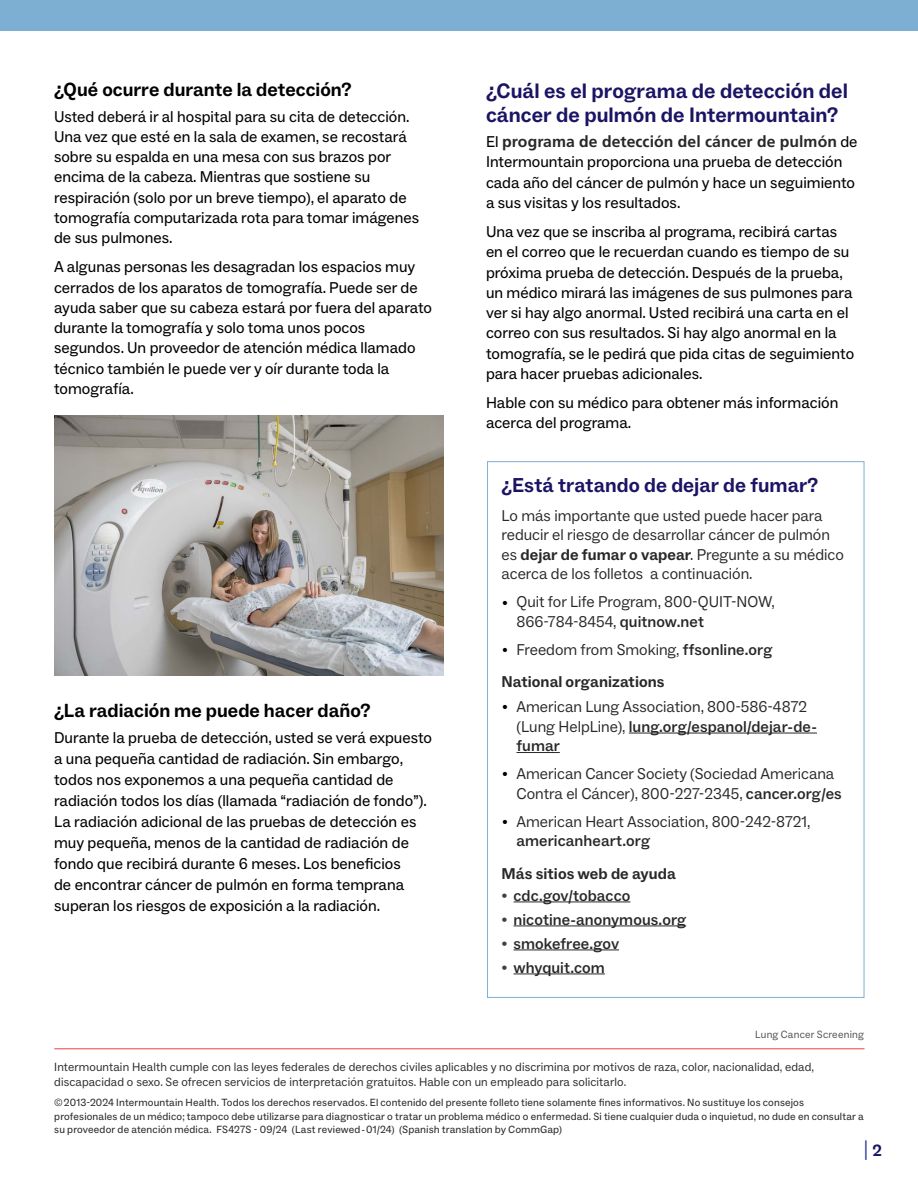
<style>
.page{position:relative;width:918px;height:1188px;background:#fff}
.page>*{position:absolute;margin:0;border:0;box-sizing:border-box;transform-origin:0 0}
.Level_1__h2{font:700 21px/24px "ABC Social";letter-spacing:.005em;color:#1b1464}
.Title_bar{font:700 20.25px "ABC Social";letter-spacing:.005em;color:#1b1464}
.t1{font:19.5px "ABC Social";color:#293896}
.Level_2__h3{font:700 19.2px "ABC Social";color:#000}
.Main_tight_1{font:15.75px/20.2px "ABC Social";color:#000}
.Level_1_-_tight_2{font:15.75px/19.5px "ABC Social";color:#292829}
.Main__p{font:15.75px/21px "ABC Social";color:#000}
.t2{font:500 15.75px "ABC Social";letter-spacing:.005em;color:#292829}
.Level_2__h3-2{font:700 15.75px "ABC Social";letter-spacing:.005em;color:#292829}
.t3{font:12px/14.2px "ABC Social";letter-spacing:.01em;color:#292829}
.Footer___h6{font:10.5px/13.5px "ABC Social";letter-spacing:.015em;color:#292829}
.t4{font:10.5px "ABC Social";letter-spacing:.02em;color:#4d4d4f}
.s1{font-family:"Frutiger LT Std";font-weight:700;color:#292829}
.s2{font-weight:700}
.s3{font-family:"Adobe Garamond Pro";font-size:15px;color:#000}
.s4{font-weight:500}
.s5{font-family:"Adobe Garamond Pro";font-weight:400;color:#414042}
.s6{font-weight:700;font-size:16.5px;color:#1b1464}
</style>
<div class="page">
<div style="left:0;top:0;width:918px;height:31px;background:#7cafd1"></div>
<hr style="left:54px;top:1048px;width:811px;height:1px;background:#f15856">
<img style="left:54px;top:415px;width:389px;height:260px">
<hr style="left:629px;top:733px;width:188px;height:1px;background:#292829">
<hr style="left:517px;top:752px;width:43px;height:1px;background:#292829">
<hr style="left:514px;top:902px;width:116px;height:1px;background:#292829">
<hr style="left:514px;top:926px;width:172px;height:1px;background:#292829">
<hr style="left:514px;top:950px;width:105px;height:1px;background:#292829">
<hr style="left:514px;top:974px;width:91px;height:1px;background:#292829">
<p class="Level_2__h3" style="left:54px;top:78px;width:299px">¿Qué ocurre durante la detección?</p>
<p class="Main_tight_1" style="left:54px;top:106px;width:367px">Usted deberá ir al hospital para su cita de detección.<br>Una vez que esté en la sala de examen, se recostará sobre su espalda en una mesa con sus brazos por encima de la cabeza. Mientras que sostiene su respiración (solo por un breve tiempo), el aparato de tomografía computarizada rota para tomar imágenes de sus pulmones.</p>
<p class="Main_tight_1" style="left:54px;top:257px;width:380px">A algunas personas les desagradan los espacios muy cerrados de los aparatos de tomografía. Puede ser de ayuda saber que su cabeza estará por fuera del aparato durante la tomografía y solo toma unos pocos segundos. Un proveedor de atención médica llamado técnico también le puede ver y oír durante toda la tomografía.</p>
<p class="Level_2__h3" style="left:54px;top:699px;width:318px">¿La radiación me puede hacer daño?</p>
<p class="Main__p" style="left:54px;top:728px;width:380px">Durante la prueba de detección, usted se verá expuesto a una pequeña cantidad de radiación. Sin embargo, todos nos exponemos a una pequeña cantidad de radiación todos los días (llamada “radiación de fondo”).<br>La radiación adicional de las pruebas de detección es muy pequeña, menos de la cantidad de radiación de fondo que recibirá durante 6 meses. Los beneficios<br>de encontrar cáncer de pulmón en forma temprana superan los riesgos de exposición a la radiación.</p>
<p class="Level_1__h2" style="left:486px;top:79px;width:363px">¿Cuál es el programa de detección del cáncer de pulmón de Intermountain?</p>
<p class="Main_tight_1" style="left:486px;top:132px;width:373px">El <span class="s1">programa de detección del cáncer de pulmón</span> de Intermountain proporciona una prueba de detección cada año del cáncer de pulmón y hace un seguimiento a sus visitas y los resultados.</p>
<p class="Main_tight_1" style="left:486px;top:222px;width:370px">Una vez que se inscriba al programa, recibirá cartas en el correo que le recuerdan cuando es tiempo de su próxima prueba de detección. Después de la prueba, un médico mirará las imágenes de sus pulmones para ver si hay algo anormal. Usted recibirá una carta en el correo con sus resultados. Si hay algo anormal en la tomografía, se le pedirá que pida citas de seguimiento para hacer pruebas adicionales.</p>
<p class="Main_tight_1" style="left:486px;top:393px;width:354px">Hable con su médico para obtener más información acerca del programa.</p>
<p class="Title_bar" style="left:502px;top:472px;width:318px">¿Está tratando de dejar de fumar?</p>
<p class="Level_1_-_tight_2" style="left:502px;top:506px;width:344px">Lo más importante que usted puede hacer para reducir el riesgo de desarrollar cáncer de pulmón es <span class="s2">dejar de fumar o vapear</span>. Pregunte a su médico acerca de los folletos a continuación.</p>
<p class="Level_1_-_tight_2" style="left:517px;top:592px;width:260px;text-indent:-14px"><span class="s3">•</span> Quit for Life Program, 800-QUIT-NOW,<br>866-784-8454, <span class="s4">quitnow.net</span></p>
<p class="Level_1_-_tight_2" style="left:502px;top:640px;width:272px"><span class="s3">•</span> Freedom from Smoking, <span class="s4">ffsonline.org</span></p>
<p class="Level_2__h3-2" style="left:502px;top:673px;width:165px">National organizations</p>
<p class="Level_1_-_tight_2" style="left:517px;top:697px;width:302px;text-indent:-14px"><span class="s3">•</span> American Lung Association, 800-586-4872 (Lung HelpLine), <span class="s4">lung.org/espanol/dejar-de&shy;fumar</span></p>
<p class="Level_1_-_tight_2" style="left:517px;top:764px;width:327px;text-indent:-14px"><span class="s3">•</span> American Cancer Society (Sociedad Americana<br>Contra el Cáncer), 800-227-2345, <span class="s4">cancer.org/es</span></p>
<p class="Level_1_-_tight_2" style="left:517px;top:812px;width:296px;text-indent:-14px"><span class="s3">•</span> American Heart Association, 800-242-8721, <span class="s4">americanheart.org</span></p>
<p class="Level_2__h3-2" style="left:502px;top:864px;width:176px">Más sitios web de ayuda</p>
<p class="t2" style="left:502px;top:886px;width:130px"><span class="s5">•</span> cdc.gov/tobacco</p>
<p class="t2" style="left:502px;top:910px;width:186px"><span class="s5">•</span> nicotine-anonymous.org</p>
<p class="t2" style="left:502px;top:934px;width:119px"><span class="s5">•</span> smokefree.gov</p>
<p class="t2" style="left:502px;top:958px;width:105px"><span class="s5">•</span> whyquit.com</p>
<p class="t4" style="left:755px;top:1028px;width:110px">Lung Cancer Screening</p>
<p class="t3" style="left:54px;top:1060px;width:761px">Intermountain Health cumple con las leyes federales de derechos civiles aplicables y no discrimina por motivos de raza, color, nacionalidad, edad, discapacidad o sexo. Se ofrecen servicios de interpretación gratuitos. Hable con un empleado para solicitarlo.</p>
<p class="Footer___h6" style="left:54px;top:1096px;width:811px">© 2013-2024 Intermountain Health. Todos los derechos reservados. El contenido del presente folleto tiene solamente fines informativos. No sustituye los consejos profesionales de un médico; tampoco debe utilizarse para diagnosticar o tratar un problema médico o enfermedad. Si tiene cualquier duda o inquietud, no dude en consultar a su proveedor de atención médica. FS427S - 09/24 (Last reviewed - 01/24) (Spanish translation by CommGap)</p>
<p class="t1" style="left:864px;top:1137px;width:20px">| <span class="s6">2</span></p>
</div>
